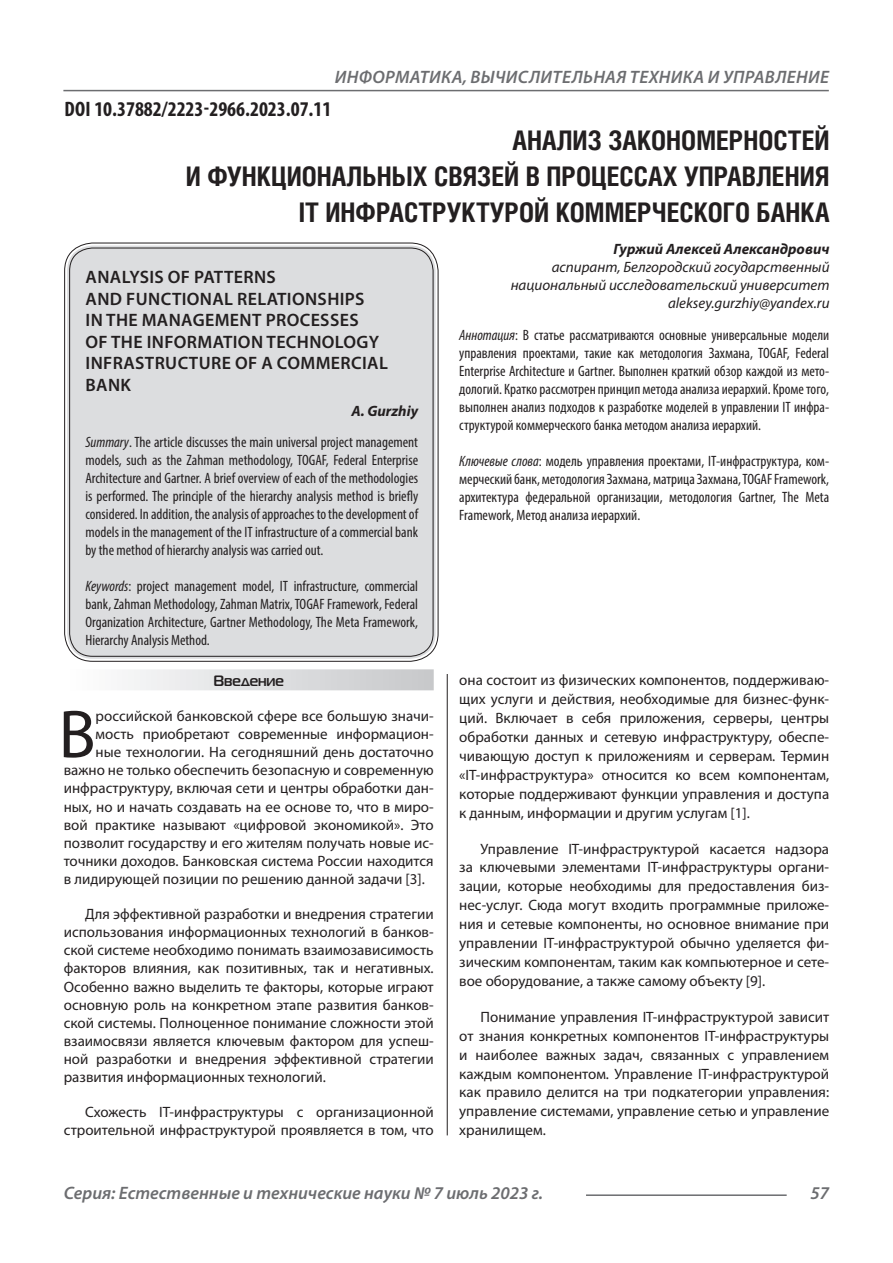
<style>
.page{position:relative;width:893px;height:1263px;background:#fff}
.page>*{position:absolute;margin:0;border:0;box-sizing:border-box;transform-origin:0 0}
.Статья_текст_первый{font:68.4px "Myriad Pro";color:#231f20}
.Статья_название{font:700 27px/36px "Helios Cond C";color:#231f20;text-align:right}
.ДОИ{font:700 condensed 21px "Myriad Pro";color:#231f20}
.Статья_название_англ{font:600 18px/21.6px "Myriad Pro";letter-spacing:.02em;color:#231f20}
.t1{font:italic 600 18px "Myriad Pro";letter-spacing:.005em;color:#6c6d70}
.Статья_текст{font:15px/18.9px "Myriad Pro";color:#231f20;text-align:justify}
.Статья_аннотация_анг{font:condensed 15px/18px "Myriad Pro";color:#231f20;text-align:justify}
.Статья_аннотация_тек{font:condensed 15px/18px "Myriad Pro";color:#231f20;text-align:justify}
.Статья_текст_первый-2{font:15px "Myriad Pro";color:#231f20}
.Статья_автор_инфо{font:italic 15px/18px "Myriad Pro";color:#231f20;text-align:right}
.Статья_автор_инфо-2{font:italic 700 15px "Myriad Pro";color:#231f20}
.Статья_автор_англ{font:italic 700 15px "Myriad Pro";color:#231f20}
.Статья_подзаголовок{font:700 15px "Magistral C";color:#231f20}
.s1{font-style:italic}
</style>
<div class="page">
<hr style="left:447px;top:128px;width:1px;height:1007px;background:#231f20">
<hr style="left:63px;top:90px;width:766px;height:1px;background:#6c6d70">
<hr style="left:586px;top:1194px;width:201px;height:2px;background:#6c6d70">
<div style="left:443px;top:128px;width:11px;height:546px;background:#fff"></div>
<div style="left:67px;top:245px;width:369px;height:414px;background:#dcdddf;border-radius:26px"></div>
<div style="left:64px;top:669px;width:370px;height:21px;background:linear-gradient(to right,#fefeff,#c6c8ca)"></div>
<p class="t1" style="left:335px;top:66px;width:496px">ИНФОРМАТИКА, ВЫЧИСЛИТЕЛЬНАЯ ТЕХНИКА И УПРАВЛЕНИЕ</p>
<p class="Статья_название" style="left:186px;top:121px;width:645px">АНАЛИЗ ЗАКОНОМЕРНОСТЕЙ<br>И ФУНКЦИОНАЛЬНЫХ СВЯЗЕЙ В ПРОЦЕССАХ УПРАВЛЕНИЯ<br>IT ИНФРАСТРУКТУРОЙ КОММЕРЧЕСКОГО БАНКА</p>
<p class="Статья_автор_инфо-2" style="left:613px;top:239px;width:218px">Гуржий Алексей Александрович</p>
<p class="Статья_автор_инфо" style="left:511px;top:257px;width:320px">аспирант, Белгородский государственный национальный исследовательский университет</p>
<p class="Статья_автор_инфо" style="left:668px;top:293px;width:163px">aleksey.gurzhiy@yandex.ru</p>
<p class="Статья_аннотация_тек" style="left:459px;top:326px;width:371px"><span class="s1">Аннотация</span>: В статье рассматриваются основные универсальные модели управления проектами, такие как методология Захмана, TOGAF, Federal Enterprise Architecture и Gartner. Выполнен краткий обзор каждой из мето&shy;дологий. Кратко рассмотрен принцип метода анализа иерархий. Кроме того, выполнен анализ подходов к разработке моделей в управлении IT инфра&shy;структурой коммерческого банка методом анализа иерархий.</p>
<p class="Статья_аннотация_тек" style="left:459px;top:452px;width:371px"><span class="s1">Ключевые слова</span>: модель управления проектами, IT-инфраструктура, ком&shy;мерческий банк, методология Захмана, матрица Захмана, TOGAF Framework, архитектура федеральной организации, методология Gartner, The Meta Framework, Метод анализа иерархий.</p>
<p class="ДОИ" style="left:64px;top:96px;width:269px">DOI 10.37882/2223-2966.2023.07.11</p>
<p class="Статья_название_англ" style="left:86px;top:266px;width:304px">ANALYSIS OF PATTERNS<br>AND FUNCTIONAL RELATIONSHIPS<br>IN THE MANAGEMENT PROCESSES<br>OF THE INFORMATION TECHNOLOGY<br>INFRASTRUCTURE OF A COMMERCIAL<br>BANK</p>
<p class="Статья_автор_англ" style="left:351px;top:401px;width:68px">A. Gurzhiy</p>
<p class="Статья_аннотация_анг" style="left:85px;top:433px;width:334px"><span class="s1">Summary</span>. The article discusses the main universal project management models, such as the Zahman methodology, TOGAF, Federal Enterprise Architecture and Gartner. A brief overview of each of the methodologies is performed. The principle of the hierarchy analysis method is briefly considered. In addition, the analysis of approaches to the development of models in the management of the IT infrastructure of a commercial bank by the method of hierarchy analysis was carried out.</p>
<p class="Статья_аннотация_анг" style="left:85px;top:577px;width:334px"><span class="s1">Keywords</span>: project management model, IT infrastructure, commercial bank, Zahman Methodology, Zahman Matrix, TOGAF Framework, Federal Organization Architecture, Gartner Methodology, The Meta Framework, Hierarchy Analysis Method.</p>
<p class="Статья_подзаголовок" style="left:213px;top:672px;width:72px">Введение</p>
<p class="Статья_текст_первый" style="left:59px;top:692px;width:39px">В</p>
<p class="Статья_текст_первый-2" style="left:96px;top:707px;width:340px">российской банковской сфере все большую значи-</p>
<p class="Статья_текст" style="left:459px;top:670px;width:371px">она состоит из физических компонентов, поддерживаю&shy;щих услуги и действия, необходимые для бизнес-функ&shy;ций. Включает в себя приложения, серверы, центры обработки данных и сетевую инфраструктуру, обеспе&shy;чивающую доступ к приложениям и серверам. Термин «IT-инфраструктура» относится ко всем компонентам, которые поддерживают функции управления и доступа к данным, информации и другим услугам [1].</p>
<p class="Статья_текст" style="left:459px;top:839px;width:371px;text-indent:21px">Управление IT-инфраструктурой касается надзора за ключевыми элементами IT-инфраструктуры органи&shy;зации, которые необходимы для предоставления биз&shy;нес-услуг. Сюда могут входить программные приложе&shy;ния и сетевые компоненты, но основное внимание при управлении IT-инфраструктурой обычно уделяется фи&shy;зическим компонентам, таким как компьютерное и сете&shy;вое оборудование, а также самому объекту [9].</p>
<p class="Статья_текст" style="left:459px;top:1007px;width:371px;text-indent:21px">Понимание управления IT-инфраструктурой зависит от знания конкретных компонентов IT-инфраструктуры и наиболее важных задач, связанных с управлением каждым компонентом. Управление IT-инфраструктурой как правило делится на три подкатегории управления: управление системами, управление сетью и управление хранилищем.</p>
<p class="Статья_текст_первый-2" style="left:96px;top:725px;width:340px">мость приобретают современные информацион-</p>
<p class="Статья_текст_первый-2" style="left:96px;top:743px;width:340px">ные технологии. На сегодняшний день достаточно</p>
<p class="Статья_текст_первый-2" style="left:64px;top:761px;width:371px">важно не только обеспечить безопасную и современную</p>
<p class="Статья_текст_первый-2" style="left:64px;top:779px;width:371px">инфраструктуру, включая сети и центры обработки дан-</p>
<p class="Статья_текст_первый-2" style="left:64px;top:797px;width:371px">ных, но и начать создавать на ее основе то, что в миро-</p>
<p class="Статья_текст_первый-2" style="left:64px;top:815px;width:371px">вой практике называют «цифровой экономикой». Это</p>
<p class="Статья_текст_первый-2" style="left:64px;top:833px;width:371px">позволит государству и его жителям получать новые ис-</p>
<p class="Статья_текст_первый-2" style="left:64px;top:851px;width:371px">точники доходов. Банковская система России находится</p>
<p class="Статья_текст_первый-2" style="left:64px;top:870px;width:363px">в лидирующей позиции по решению данной задачи [3].</p>
<p class="Статья_текст" style="left:64px;top:905px;width:371px;line-height:18.1px;text-indent:21px">Для эффективной разработки и внедрения стратегии использования информационных технологий в банков&shy;ской системе необходимо понимать взаимозависимость факторов влияния, как позитивных, так и негативных.<br>Особенно важно выделить те факторы, которые играют основную роль на конкретном этапе развития банков&shy;ской системы. Полноценное понимание сложности этой взаимосвязи является ключевым фактором для успеш&shy;ной разработки и внедрения эффективной стратегии развития информационных технологий.</p>
<p class="Статья_текст" style="left:64px;top:1103px;width:371px;line-height:18.1px;text-align:right">Схожесть IT-инфраструктуры с организационной строительной инфраструктурой проявляется в том, что</p>
<p class="t1" style="left:64px;top:1182px;width:481px">Серия: Естественные и технические науки № 7 июль 2023 г.</p>
<p class="t1" style="left:810px;top:1182px;width:20px">57</p>
</div>
